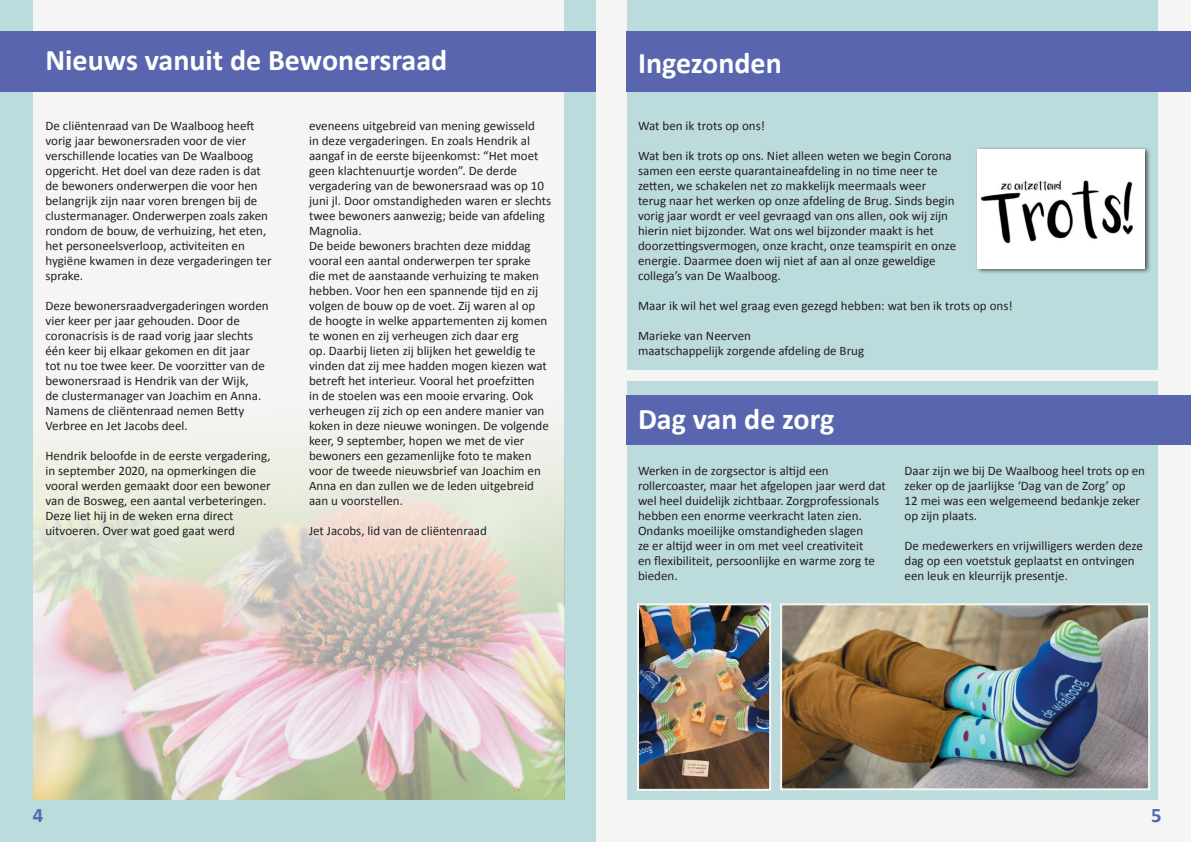
<style>
.page{position:relative;width:1191px;height:842px;background:#fff}
.page>*{position:absolute;margin:0;border:0;box-sizing:border-box;transform-origin:0 0}
.t1{font:700 30px "Calibri";color:#fff}
.t2{font:700 20.7px "Calibri";color:#5966af}
.t3{font:13px/15px "Calibri";color:#231f20}
</style>
<div class="page">
<div style="left:595px;top:0;width:596px;height:842px;background:#f5f5f4"></div>
<div style="left:0;top:0;width:595px;height:842px;background:#bcdbdd"></div>
<div style="left:626px;top:0;width:531px;height:370px;background:#bcdbdd"></div>
<div style="left:34px;top:0;width:530px;height:799px;background:#f5f5f4"></div>
<img style="left:34px;top:442px;width:530px;height:357px">
<div style="left:626px;top:31px;width:565px;height:60px;background:#5966af"></div>
<div style="left:0;top:31px;width:595px;height:60px;background:#5966af"></div>
<div style="left:303px;top:115px;width:253px;height:427px;background:#fff;opacity:.75"></div>
<div style="left:975px;top:147px;width:176px;height:128px;background:#231f20;opacity:.75"></div>
<img style="left:977px;top:150px;width:167px;height:118px">
<div style="left:626px;top:381px;width:531px;height:418px;background:#bcdbdd"></div>
<div style="left:626px;top:395px;width:565px;height:50px;background:#5966af"></div>
<img style="left:640px;top:606px;width:128px;height:182px">
<div style="left:637px;top:603px;width:134px;height:188px;border:2px solid #f5f5f4"></div>
<img style="left:783px;top:606px;width:364px;height:181px">
<div style="left:780px;top:603px;width:370px;height:187px;border:2px solid #f5f5f4"></div>
<h1 class="t1" style="left:45px;top:39px;width:403px">Nieuws vanuit de Bewonersraad</h1>
<p class="t3" style="left:45px;top:117px;width:227px">De cliëntenraad van De Waalboog heeft vorig jaar bewonersraden voor de vier verschillende locaties van De Waalboog opgericht. Het doel van deze raden is dat de bewoners onderwerpen die voor hen belangrijk zijn naar voren brengen bij de clustermanager. Onderwerpen zoals zaken rondom de bouw, de verhuizing, het eten, het personeelsverloop, activiteiten en hygiëne kwamen in deze vergaderingen ter sprake.</p>
<p class="t3" style="left:45px;top:297px;width:225px">Deze bewonersraadvergaderingen worden vier keer per jaar gehouden. Door de coronacrisis is de raad vorig jaar slechts één keer bij elkaar gekomen en dit jaar<br>tot nu toe twee keer. De voorzitter van de bewonersraad is Hendrik van der Wijk,<br>de clustermanager van Joachim en Anna.<br>Namens de cliëntenraad nemen Betty Verbree en Jet Jacobs deel.</p>
<p class="t3" style="left:45px;top:447px;width:227px">Hendrik beloofde in de eerste vergadering, in september 2020, na opmerkingen die vooral werden gemaakt door een bewoner van de Bosweg, een aantal verbeteringen.<br>Deze liet hij in de weken erna direct uitvoeren. Over wat goed gaat werd</p>
<p class="t3" style="left:309px;top:117px;width:244px">eveneens uitgebreid van mening gewisseld<br>in deze vergaderingen. En zoals Hendrik al aangaf in de eerste bijeenkomst: “Het moet geen klachtenuurtje worden”. De derde vergadering van de bewonersraad was op 10 juni jl. Door omstandigheden waren er slechts twee bewoners aanwezig; beide van afdeling Magnolia.<br>De beide bewoners brachten deze middag vooral een aantal onderwerpen ter sprake<br>die met de aanstaande verhuizing te maken hebben. Voor hen een spannende tijd en zij volgen de bouw op de voet. Zij waren al op de hoogte in welke appartementen zij komen te wonen en zij verheugen zich daar erg<br>op. Daarbij lieten zij blijken het geweldig te vinden dat zij mee hadden mogen kiezen wat betreft het interieur. Vooral het proefzitten<br>in de stoelen was een mooie ervaring. Ook verheugen zij zich op een andere manier van koken in deze nieuwe woningen. De volgende keer, 9 september, hopen we met de vier bewoners een gezamenlijke foto te maken voor de tweede nieuwsbrief van Joachim en Anna en dan zullen we de leden uitgebreid aan u voorstellen.</p>
<p class="t3" style="left:309px;top:522px;width:179px">Jet Jacobs, lid van de cliëntenraad</p>
<h1 class="t1" style="left:638px;top:41px;width:145px">Ingezonden</h1>
<p class="t3" style="left:638px;top:117px;width:128px">Wat ben ik trots op ons!</p>
<p class="t3" style="left:638px;top:147px;width:320px">Wat ben ik trots op ons. Niet alleen weten we begin Corona samen een eerste quarantaineafdeling in no time neer te zetten, we schakelen net zo makkelijk meermaals weer terug naar het werken op onze afdeling de Brug. Sinds begin vorig jaar wordt er veel gevraagd van ons allen, ook wij zijn hierin niet bijzonder. Wat ons wel bijzonder maakt is het doorzettingsvermogen, onze kracht, onze teamspirit en onze energie. Daarmee doen wij niet af aan al onze geweldige collega’s van De Waalboog.</p>
<p class="t3" style="left:638px;top:297px;width:376px">Maar ik wil het wel graag even gezegd hebben: wat ben ik trots op ons!</p>
<p class="t3" style="left:638px;top:327px;width:228px">Marieke van Neerven<br>maatschappelijk zorgende afdeling de Brug</p>
<h1 class="t1" style="left:638px;top:398px;width:198px">Dag van de zorg</h1>
<p class="t3" style="left:638px;top:462px;width:249px">Werken in de zorgsector is altijd een rollercoaster, maar het afgelopen jaar werd dat wel heel duidelijk zichtbaar. Zorgprofessionals hebben een enorme veerkracht laten zien.<br>Ondanks moeilijke omstandigheden slagen<br>ze er altijd weer in om met veel creativiteit<br>en flexibiliteit, persoonlijke en warme zorg te bieden.</p>
<p class="t3" style="left:904px;top:462px;width:242px">Daar zijn we bij De Waalboog heel trots op en zeker op de jaarlijkse ‘Dag van de Zorg’ op<br>12 mei was een welgemeend bedankje zeker op zijn plaats.</p>
<p class="t3" style="left:904px;top:537px;width:240px">De medewerkers en vrijwilligers werden deze dag op een voetstuk geplaatst en ontvingen een leuk en kleurrijk presentje.</p>
<h2 class="t2" style="left:33px;top:800px;width:12px">4</h2>
<h2 class="t2" style="left:1151px;top:800px;width:12px">5</h2>
</div>
